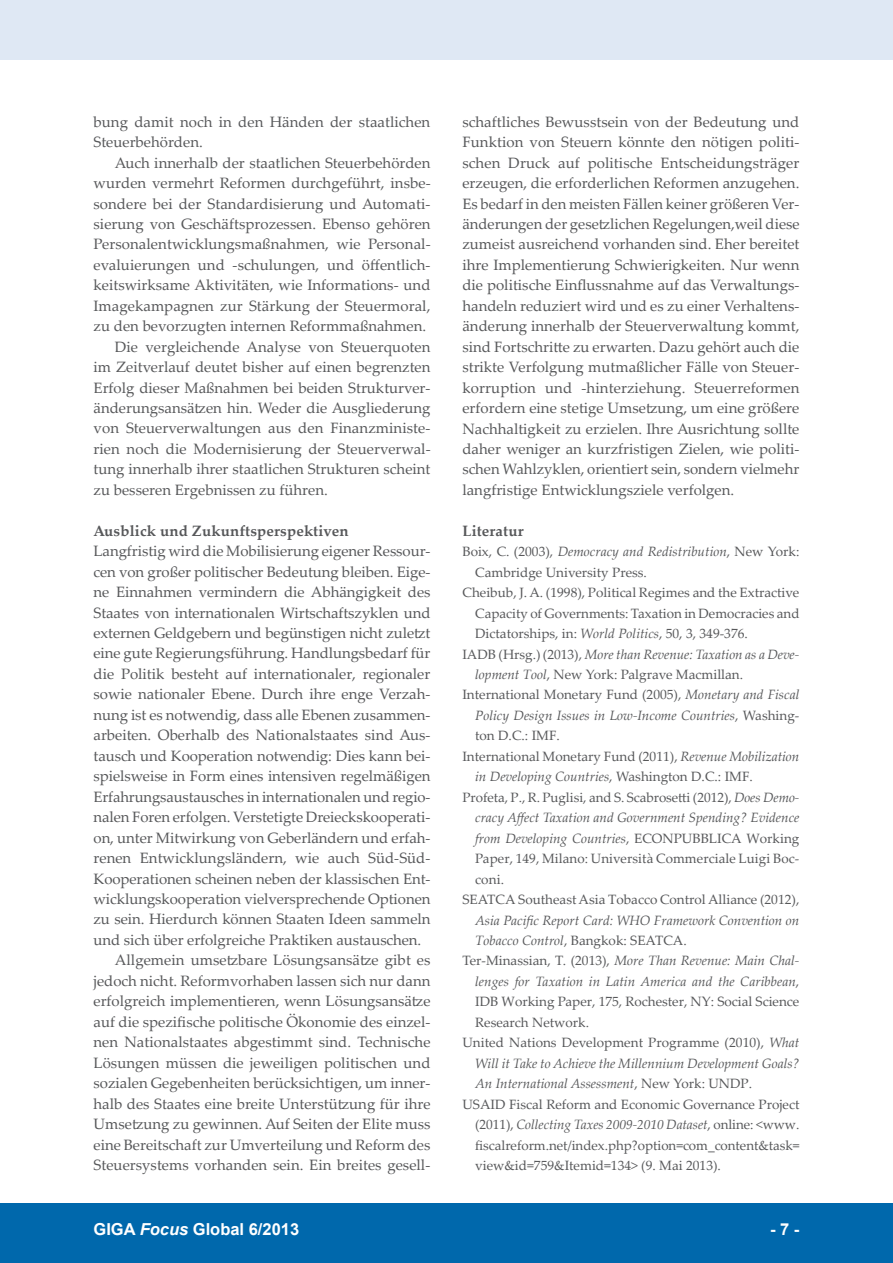
<style>
.page{position:relative;width:893px;height:1263px;background:#fff}
.page>*{position:absolute;margin:0;border:0;box-sizing:border-box;transform-origin:0 0}
.t1{font:700 16.5px "Arial";color:#fff}
.t2{font:15px/20.4px "Palatino Linotype";color:#57585a}
.t3{font:700 15px "Palatino Linotype";letter-spacing:.01em;color:#57585a}
.t4{font:13.5px "Palatino Linotype";color:#57585a}
.t5{font:italic 13.5px "Palatino Linotype";color:#57585a}
.s1{font-style:normal}
.s2{font-style:italic}
</style>
<div class="page">
<div style="left:0;top:1203px;width:893px;height:60px;background:#0068ac"></div>
<div style="left:0;top:0;width:893px;height:60px;background:#dfe8f4"></div>
<p class="t2" style="left:94px;top:111px;width:338px">bung damit noch in den Händen der staatlichen<br>Steuerbehörden.</p>
<p class="t2" style="left:115px;top:152px;width:317px">Auch innerhalb der staatlichen Steuerbehörden</p>
<p class="t2" style="left:94px;top:172px;width:339px">wurden vermehrt Reformen durchgeführt, insbe-</p>
<p class="t2" style="left:94px;top:193px;width:338px">sondere bei der Standardisierung und Automati-</p>
<p class="t2" style="left:94px;top:213px;width:339px">sierung von Geschäftsprozessen. Ebenso gehören</p>
<p class="t2" style="left:94px;top:234px;width:339px">Personalentwicklungsmaßnahmen, wie Personal-</p>
<p class="t2" style="left:94px;top:254px;width:338px">evaluierungen und -schulungen, und öffentlich-</p>
<p class="t2" style="left:94px;top:274px;width:338px">keitswirksame Aktivitäten, wie Informations- und</p>
<p class="t2" style="left:94px;top:295px;width:338px">Imagekampagnen zur Stärkung der Steuermoral,</p>
<p class="t2" style="left:94px;top:315px;width:334px">zu den bevorzugten internen Reformmaßnahmen.</p>
<p class="t2" style="left:115px;top:336px;width:317px">Die vergleichende Analyse von Steuerquoten</p>
<p class="t2" style="left:94px;top:356px;width:338px">im Zeitverlauf deutet bisher auf einen begrenzten</p>
<p class="t2" style="left:94px;top:377px;width:338px">Erfolg dieser Maßnahmen bei beiden Strukturver-</p>
<p class="t2" style="left:94px;top:397px;width:338px">änderungsansätzen hin. Weder die Ausgliederung</p>
<p class="t2" style="left:94px;top:418px;width:338px">von Steuerverwaltungen aus den Finanzministe-</p>
<p class="t2" style="left:94px;top:438px;width:339px">rien noch die Modernisierung der Steuerverwal-</p>
<p class="t2" style="left:94px;top:458px;width:338px">tung innerhalb ihrer staatlichen Strukturen scheint</p>
<p class="t2" style="left:94px;top:479px;width:236px">zu besseren Ergebnissen zu führen.</p>
<p class="t3" style="left:94px;top:520px;width:257px">Ausblick und Zukunftsperspektiven</p>
<p class="t2" style="left:94px;top:540px;width:338px">Langfristig wird die Mobilisierung eigener Ressour-</p>
<p class="t2" style="left:94px;top:561px;width:338px">cen von großer politischer Bedeutung bleiben. Eige-</p>
<p class="t2" style="left:94px;top:581px;width:339px">ne Einnahmen vermindern die Abhängigkeit des</p>
<p class="t2" style="left:94px;top:602px;width:338px">Staates von internationalen Wirtschaftszyklen und</p>
<p class="t2" style="left:94px;top:622px;width:338px">externen Geldgebern und begünstigen nicht zuletzt</p>
<p class="t2" style="left:94px;top:642px;width:338px">eine gute Regierungsführung. Handlungsbedarf für</p>
<p class="t2" style="left:94px;top:663px;width:338px">die Politik besteht auf internationaler, regionaler</p>
<p class="t2" style="left:94px;top:683px;width:338px">sowie nationaler Ebene. Durch ihre enge Verzah-</p>
<p class="t2" style="left:94px;top:704px;width:339px">nung ist es notwendig, dass alle Ebenen zusammen-</p>
<p class="t2" style="left:94px;top:724px;width:339px">arbeiten. Oberhalb des Nationalstaates sind Aus-</p>
<p class="t2" style="left:94px;top:745px;width:338px">tausch und Kooperation notwendig: Dies kann bei-</p>
<p class="t2" style="left:94px;top:765px;width:338px">spielsweise in Form eines intensiven regelmäßigen</p>
<p class="t2" style="left:94px;top:786px;width:338px">Erfahrungsaustausches in internationalen und regio-</p>
<p class="t2" style="left:94px;top:806px;width:338px">nalen Foren erfolgen. Verstetigte Dreieckskooperati-</p>
<p class="t2" style="left:94px;top:827px;width:338px">on, unter Mitwirkung von Geberländern und erfah-</p>
<p class="t2" style="left:94px;top:847px;width:338px">renen Entwicklungsländern, wie auch Süd-Süd-</p>
<p class="t2" style="left:94px;top:868px;width:338px">Kooperationen scheinen neben der klassischen Ent-</p>
<p class="t2" style="left:94px;top:888px;width:338px">wicklungskooperation vielversprechende Optionen</p>
<p class="t2" style="left:94px;top:908px;width:338px">zu sein. Hierdurch können Staaten Ideen sammeln</p>
<p class="t2" style="left:94px;top:929px;width:329px">und sich über erfolgreiche Praktiken austauschen.</p>
<p class="t2" style="left:115px;top:949px;width:317px">Allgemein umsetzbare Lösungsansätze gibt es</p>
<p class="t2" style="left:94px;top:970px;width:338px">jedoch nicht. Reformvorhaben lassen sich nur dann</p>
<p class="t2" style="left:94px;top:990px;width:338px">erfolgreich implementieren, wenn Lösungsansätze</p>
<p class="t2" style="left:94px;top:1011px;width:338px">auf die spezifische politische Ökonomie des einzel-</p>
<p class="t2" style="left:94px;top:1031px;width:338px">nen Nationalstaates abgestimmt sind. Technische</p>
<p class="t2" style="left:94px;top:1052px;width:338px">Lösungen müssen die jeweiligen politischen und</p>
<p class="t2" style="left:94px;top:1072px;width:338px">sozialen Gegebenheiten berücksichtigen, um inner-</p>
<p class="t2" style="left:94px;top:1092px;width:338px">halb des Staates eine breite Unterstützung für ihre</p>
<p class="t2" style="left:94px;top:1113px;width:338px">Umsetzung zu gewinnen. Auf Seiten der Elite muss</p>
<p class="t2" style="left:94px;top:1133px;width:338px">eine Bereitschaft zur Umverteilung und Reform des</p>
<p class="t2" style="left:94px;top:1154px;width:338px">Steuersystems vorhanden sein. Ein breites gesell-</p>
<p class="t2" style="left:462px;top:111px;width:339px;text-align:justify">schaftliches Bewusstsein von der Bedeutung und Funktion von Steuern könnte den nötigen politi&shy;schen Druck auf politische Entscheidungsträger erzeugen, die erforderlichen Reformen anzugehen.<br>Es bedarf in den meisten Fällen keiner größeren Ver&shy;änderungen der gesetzlichen Regelungen,weil diese zumeist ausreichend vorhanden sind. Eher bereitet ihre Implementierung Schwierigkeiten. Nur wenn die politische Einflussnahme auf das Verwaltungs&shy;handeln reduziert wird und es zu einer Verhaltens&shy;änderung innerhalb der Steuerverwaltung kommt, sind Fortschritte zu erwarten. Dazu gehört auch die strikte Verfolgung mutmaßlicher Fälle von Steuer&shy;korruption und -hinterziehung. Steuerreformen erfordern eine stetige Umsetzung, um eine größere Nachhaltigkeit zu erzielen. Ihre Ausrichtung sollte daher weniger an kurzfristigen Zielen, wie politi&shy;schen Wahlzyklen, orientiert sein, sondern vielmehr langfristige Entwicklungsziele verfolgen.</p>
<p class="t3" style="left:462px;top:520px;width:63px">Literatur</p>
<p class="t5" style="left:462px;top:542px;width:338px"><span class="s1">Boix, C. (2003),</span> Democracy and Redistribution<span class="s1">, New York:</span></p>
<p class="t4" style="left:475px;top:563px;width:173px">Cambridge University Press.</p>
<p class="t4" style="left:462px;top:583px;width:338px">Cheibub, J. A. (1998), Political Regimes and the Extractive</p>
<p class="t4" style="left:475px;top:603px;width:326px">Capacity of Governments: Taxation in Democracies and</p>
<p class="t4" style="left:475px;top:624px;width:274px">Dictatorships, in: <span class="s2">World Politics</span>, 50, 3, 349-376.</p>
<p class="t5" style="left:462px;top:644px;width:338px"><span class="s1">IADB (Hrsg.) (2013),</span> More than Revenue: Taxation as a Deve-</p>
<p class="t4" style="left:475px;top:665px;width:269px"><span class="s2">lopment Tool</span>, New York: Palgrave Macmillan.</p>
<p class="t4" style="left:462px;top:685px;width:338px">International Monetary Fund (2005), <span class="s2">Monetary and Fiscal</span></p>
<p class="t5" style="left:475px;top:706px;width:326px">Policy Design Issues in Low-Income Countries<span class="s1">, Washing-</span></p>
<p class="t4" style="left:475px;top:726px;width:86px">ton D.C.: IMF.</p>
<p class="t4" style="left:462px;top:747px;width:338px">International Monetary Fund (2011), <span class="s2">Revenue Mobilization</span></p>
<p class="t5" style="left:475px;top:767px;width:279px">in Developing Countries<span class="s1">, Washington D.C.: IMF.</span></p>
<p class="t4" style="left:462px;top:787px;width:338px">Profeta, P., R. Puglisi, and S. Scabrosetti (2012), <span class="s2">Does Demo-</span></p>
<p class="t5" style="left:475px;top:808px;width:326px">cracy Affect Taxation and Government Spending? Evidence</p>
<p class="t5" style="left:475px;top:828px;width:326px">from Developing Countries<span class="s1">, ECONPUBBLICA Working</span></p>
<p class="t4" style="left:475px;top:849px;width:326px">Paper, 149, Milano: Università Commerciale Luigi Boc-</p>
<p class="t4" style="left:475px;top:869px;width:31px">coni.</p>
<p class="t4" style="left:462px;top:890px;width:338px">SEATCA Southeast Asia Tobacco Control Alliance (2012),</p>
<p class="t5" style="left:475px;top:910px;width:326px">Asia Pacific Report Card: WHO Framework Convention on</p>
<p class="t4" style="left:475px;top:931px;width:213px"><span class="s2">Tobacco Control</span>, Bangkok: SEATCA.</p>
<p class="t5" style="left:462px;top:951px;width:338px"><span class="s1">Ter-Minassian, T. (2013),</span> More Than Revenue: Main Chal-</p>
<p class="t5" style="left:475px;top:972px;width:326px">lenges for Taxation in Latin America and the Caribbean<span class="s1">,</span></p>
<p class="t4" style="left:475px;top:992px;width:326px">IDB Working Paper, 175, Rochester, NY: Social Science</p>
<p class="t4" style="left:475px;top:1012px;width:115px">Research Network.</p>
<p class="t4" style="left:462px;top:1033px;width:339px">United Nations Development Programme (2010), <span class="s2">What</span></p>
<p class="t5" style="left:475px;top:1053px;width:326px">Will it Take to Achieve the Millennium Development Goals?</p>
<p class="t5" style="left:475px;top:1074px;width:278px">An International Assessment<span class="s1">, New York: UNDP.</span></p>
<p class="t4" style="left:462px;top:1094px;width:338px">USAID Fiscal Reform and Economic Governance Project</p>
<p class="t5" style="left:475px;top:1115px;width:326px"><span class="s1">(2011),</span> Collecting Taxes 2009-2010 Dataset<span class="s1">, online: &lt;www.</span></p>
<p class="t4" style="left:475px;top:1135px;width:326px">fiscalreform.net/index.php?option=com_content&amp;task=</p>
<p class="t4" style="left:475px;top:1156px;width:247px">view&amp;id=759&amp;Itemid=134&gt; (9. Mai 2013).</p>
<p class="t1" style="left:94px;top:1218px;width:207px">GIGA <span class="s2">Focus</span> Global 6/2013</p>
<p class="t1" style="left:770px;top:1218px;width:31px">- 7 -</p>
</div>
